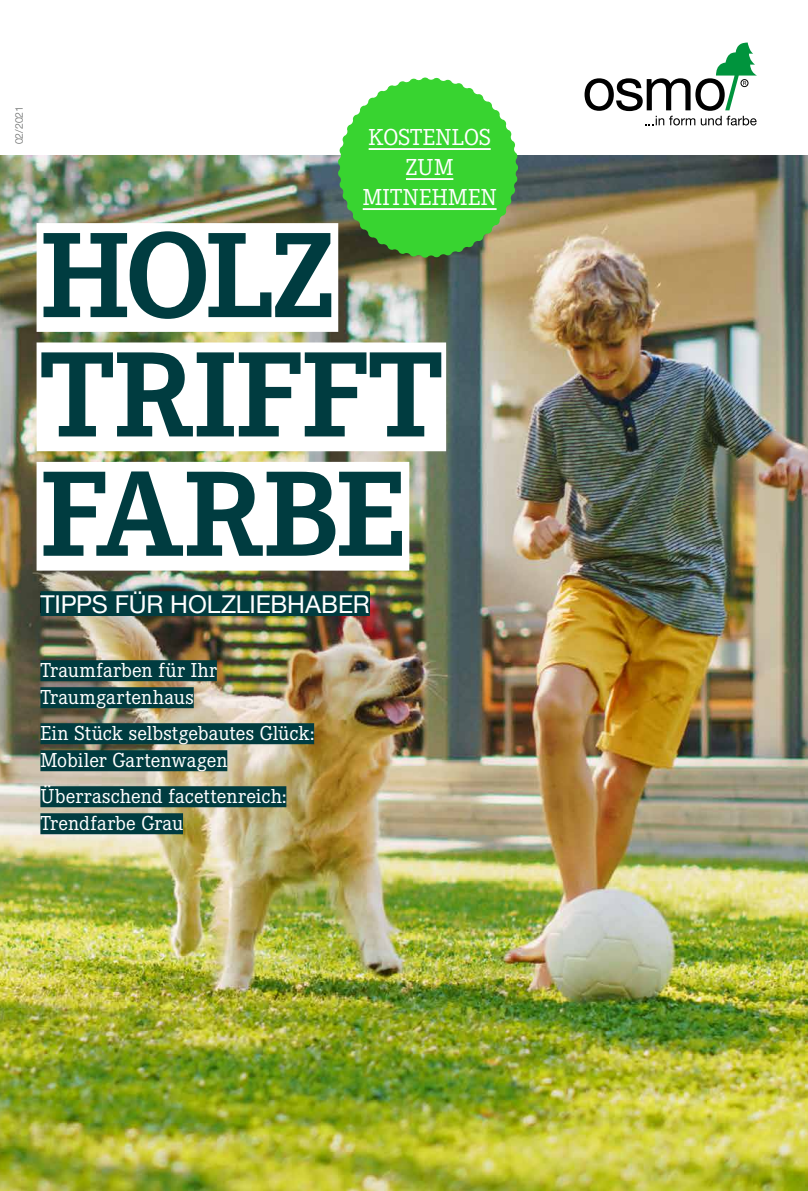
<style>
.page{position:relative;width:808px;height:1191px;background:#fff}
.page>*{position:absolute;margin:0;border:0;box-sizing:border-box;transform-origin:0 0}
.t1{font:700 126px/119.2px "Corporate E";color:#003c40}
.t2{font:24.75px "Helvetica Neue";letter-spacing:-.005em;color:#fff}
.t3{font:24px/30px "Corporate E";letter-spacing:.015em;color:#fff;text-align:center}
.t4{font:21px/27px "Corporate E";color:#fff}
.t5{font:300 10.5px "Helvetica Neue";color:#626463}
</style>
<div class="page">
<img style="left:0;top:155px;width:808px;height:1036px">
<svg style="left:584px;top:43px;width:173px;height:82px"></svg>
<div style="left:37px;top:223px;width:301px;height:109px;background:#fff"></div>
<div style="left:37px;top:342px;width:409px;height:109px;background:#fff"></div>
<div style="left:37px;top:462px;width:372px;height:108px;background:#fff"></div>
<div style="left:40px;top:591px;width:330px;height:25px;background:#003c40"></div>
<div style="left:40px;top:660px;width:177px;height:21px;background:#003c40"></div>
<div style="left:40px;top:687px;width:154px;height:21px;background:#003c40"></div>
<div style="left:40px;top:723px;width:274px;height:21px;background:#003c40"></div>
<div style="left:40px;top:750px;width:187px;height:21px;background:#003c40"></div>
<div style="left:40px;top:786px;width:246px;height:21px;background:#003c40"></div>
<div style="left:40px;top:813px;width:143px;height:21px;background:#003c40"></div>
<svg style="left:338px;top:77px;width:180px;height:181px;background:#56cc4c"></svg>
<hr style="left:369px;top:148px;width:122px;height:2px;background:#fff">
<hr style="left:406px;top:178px;width:47px;height:2px;background:#fff">
<hr style="left:363px;top:208px;width:134px;height:2px;background:#fff">
<p class="t5" style="left:13px;top:144px;width:40px;rotate:-90deg">02/2021</p>
<p class="t3" style="left:363px;top:122px;width:135px">KOSTENLOS<br>ZUM<br>MITNEHMEN</p>
<h1 class="t1" style="left:40px;top:217px;width:403px">HOLZ<br>TRIFFT<br>FARBE</h1>
<p class="t2" style="left:40px;top:589px;width:331px">TIPPS FÜR HOLZLIEBHABER</p>
<p class="t4" style="left:40px;top:657px;width:178px">Traumfarben für Ihr<br>Traumgartenhaus</p>
<p class="t4" style="left:40px;top:720px;width:275px">Ein Stück selbstgebautes Glück:<br>Mobiler Gartenwagen</p>
<p class="t4" style="left:40px;top:783px;width:248px">Überraschend facettenreich:<br>Trendfarbe Grau</p>
</div>
